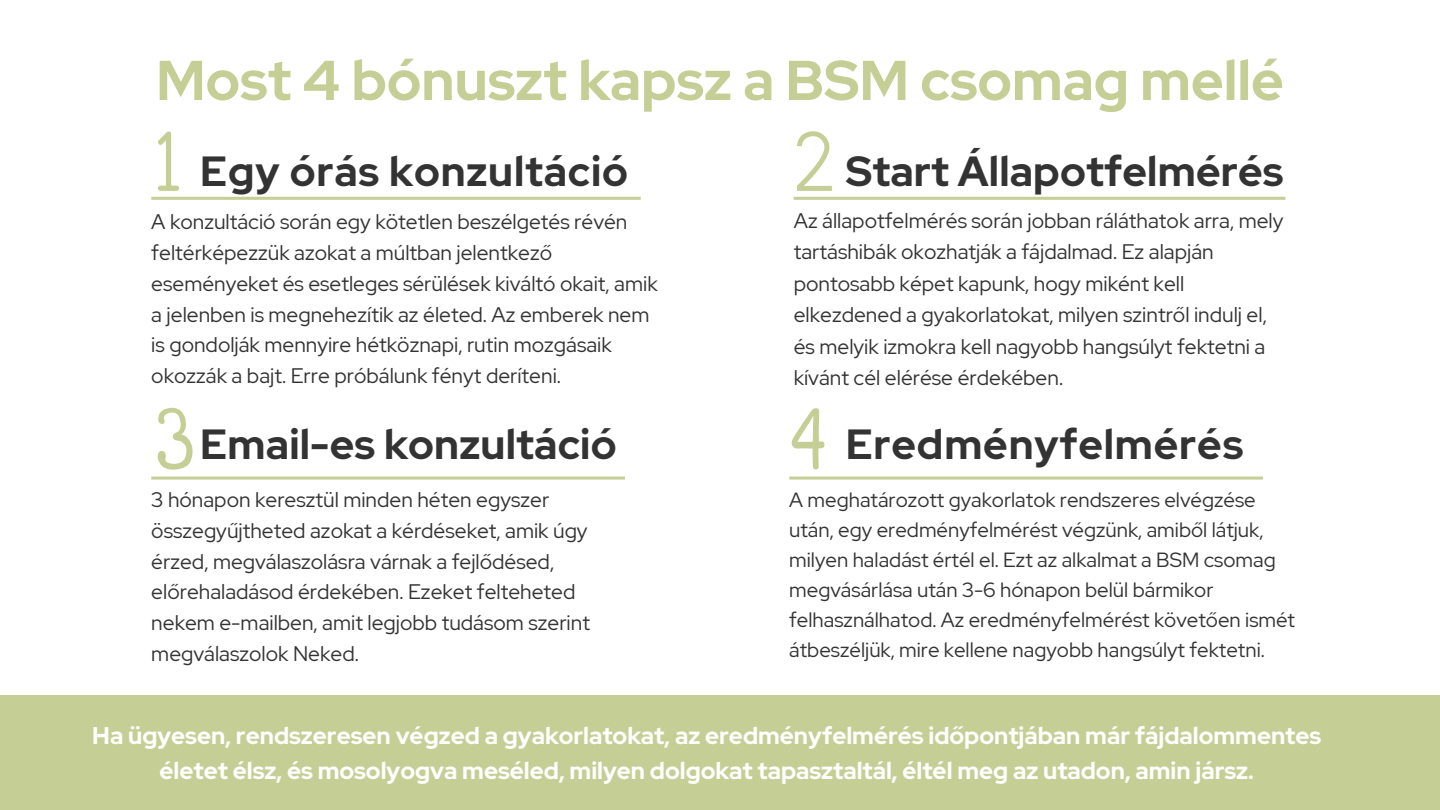
<style>
.page{position:relative;width:1440px;height:810px;background:#fff}
.page>*{position:absolute;margin:0;border:0;box-sizing:border-box;transform-origin:0 0}
.t1{font:700 55.95px "Red Hat Display";color:#c5cf95}
.t2{font:700 42px "Red Hat Display";letter-spacing:.005em;color:#333}
.t3{font:700 24px/35.2px "Red Hat Display";color:#fff;text-align:center}
.t4{font:21px/30.8px "Red Hat Display";color:#333}
.t5{font:20.55px/30px "Red Hat Display";color:#333}
</style>
<div class="page">
<div style="left:0;top:695px;width:1440px;height:115px;background:#c5cf95"></div>
<svg style="left:158px;top:131px;width:21px;height:60px"></svg>
<hr style="left:151px;top:197px;width:490px;height:3px;background:#c5cf95">
<svg style="left:158px;top:408px;width:35px;height:62px"></svg>
<svg style="left:151px;top:476px;width:474px;height:4px;background:#d2daae"></svg>
<svg style="left:797px;top:131px;width:35px;height:60px"></svg>
<hr style="left:794px;top:197px;width:491px;height:3px;background:#c5cf95">
<svg style="left:791px;top:408px;width:34px;height:62px"></svg>
<svg style="left:789px;top:476px;width:474px;height:4px;background:#d2daae"></svg>
<h1 class="t1" style="left:156px;top:43px;width:1129px">Most 4 bónuszt kapsz a BSM csomag mellé</h1>
<h2 class="t2" style="left:200px;top:144px;width:429px">Egy órás konzultáció</h2>
<p class="t4" style="left:151px;top:207px;width:508px">A konzultáció során egy kötetlen beszélgetés révén feltérképezzük azokat a múltban jelentkező eseményeket és esetleges sérülések kiváltó okait, amik a jelenben is megnehezítik az életed. Az emberek nem is gondolják mennyire hétköznapi, rutin mozgásaik okozzák a bajt. Erre próbálunk fényt deríteni.</p>
<h2 class="t2" style="left:200px;top:416px;width:418px">Email-es konzultáció</h2>
<p class="t4" style="left:151px;top:484px;width:440px">3 hónapon keresztül minden héten egyszer összegyűjtheted azokat a kérdéseket, amik úgy érzed, megválaszolásra várnak a fejlődésed, előrehaladásod érdekében. Ezeket felteheted nekem e-mailben, amit legjobb tudásom szerint megválaszolok Neked.</p>
<h2 class="t2" style="left:846px;top:144px;width:439px">Start Állapotfelmérés</h2>
<p class="t4" style="left:794px;top:205px;width:491px;line-height:31.5px">Az állapotfelmérés során jobban ráláthatok arra, mely tartáshibák okozhatják a fájdalmad. Ez alapján pontosabb képet kapunk, hogy miként kell elkezdened a gyakorlatokat, milyen szintről indulj el, és melyik izmokra kell nagyobb hangsúlyt fektetni a kívánt cél elérése érdekében.</p>
<h2 class="t2" style="left:846px;top:416px;width:399px">Eredményfelmérés</h2>
<p class="t5" style="left:789px;top:485px;width:507px">A meghatározott gyakorlatok rendszeres elvégzése után, egy eredményfelmérést végzünk, amiből látjuk, milyen haladást értél el. Ezt az alkalmat a BSM csomag megvásárlása után 3-6 hónapon belül bármikor felhasználhatod. Az eredményfelmérést követően ismét átbeszéljük, mire kellene nagyobb hangsúlyt fektetni.</p>
<p class="t3" style="left:92px;top:717px;width:1231px">Ha ügyesen, rendszeresen végzed a gyakorlatokat, az eredményfelmérés időpontjában már fájdalommentes életet élsz, és mosolyogva meséled, milyen dolgokat tapasztaltál, éltél meg az utadon, amin jársz.</p>
</div>
